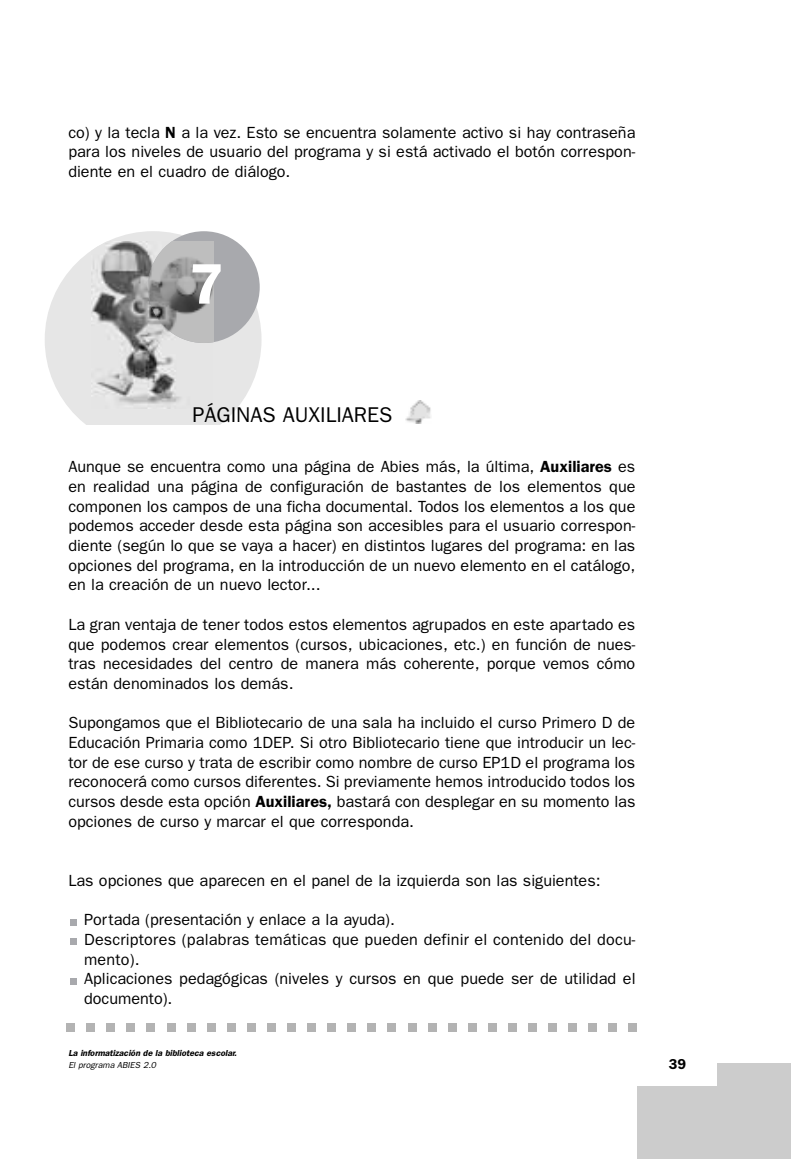
<style>
.page{position:relative;width:791px;height:1159px;background:#fff}
.page>*{position:absolute;margin:0;border:0;box-sizing:border-box;transform-origin:0 0}
.t1{font:600 57.4px "Franklin Gothic";color:#fff}
.t2{font:21.35px "Franklin Gothic";color:#000}
.t3{font:16.1px/19.6px "Franklin Gothic";color:#000;text-align:justify}
.t4{font:600 14.35px "Franklin Gothic";color:#000}
.t5{font:italic 600 8.75px "Franklin Gothic";color:#000}
.t6{font:italic 8.75px "Franklin Gothic";color:#000}
.s1{font-weight:600}
</style>
<div class="page">
<div style="left:637px;top:1062px;width:154px;height:96px;background:#ccc"></div>
<div style="left:613px;top:1062px;width:104px;height:23px;background:#fff"></div>
<div style="left:67px;top:1023px;width:8px;height:9px;background:#b3b3b3"></div>
<div style="left:87px;top:1023px;width:8px;height:9px;background:#b3b3b3"></div>
<div style="left:107px;top:1023px;width:8px;height:9px;background:#b3b3b3"></div>
<div style="left:127px;top:1023px;width:8px;height:9px;background:#b3b3b3"></div>
<div style="left:147px;top:1023px;width:8px;height:9px;background:#b3b3b3"></div>
<div style="left:167px;top:1023px;width:8px;height:9px;background:#b3b3b3"></div>
<div style="left:187px;top:1023px;width:8px;height:9px;background:#b3b3b3"></div>
<div style="left:207px;top:1023px;width:8px;height:9px;background:#b3b3b3"></div>
<div style="left:227px;top:1023px;width:8px;height:9px;background:#b3b3b3"></div>
<div style="left:247px;top:1023px;width:8px;height:9px;background:#b3b3b3"></div>
<div style="left:267px;top:1023px;width:8px;height:9px;background:#b3b3b3"></div>
<div style="left:288px;top:1023px;width:8px;height:9px;background:#b3b3b3"></div>
<div style="left:308px;top:1023px;width:8px;height:9px;background:#b3b3b3"></div>
<div style="left:328px;top:1023px;width:8px;height:9px;background:#b3b3b3"></div>
<div style="left:348px;top:1023px;width:8px;height:9px;background:#b3b3b3"></div>
<div style="left:368px;top:1023px;width:8px;height:9px;background:#b3b3b3"></div>
<div style="left:388px;top:1023px;width:8px;height:9px;background:#b3b3b3"></div>
<div style="left:408px;top:1023px;width:8px;height:9px;background:#b3b3b3"></div>
<div style="left:428px;top:1023px;width:8px;height:9px;background:#b3b3b3"></div>
<div style="left:448px;top:1023px;width:8px;height:9px;background:#b3b3b3"></div>
<div style="left:468px;top:1023px;width:8px;height:9px;background:#b3b3b3"></div>
<div style="left:488px;top:1023px;width:8px;height:9px;background:#b3b3b3"></div>
<div style="left:508px;top:1023px;width:8px;height:9px;background:#b3b3b3"></div>
<div style="left:529px;top:1023px;width:8px;height:9px;background:#b3b3b3"></div>
<div style="left:549px;top:1023px;width:8px;height:9px;background:#b3b3b3"></div>
<div style="left:569px;top:1023px;width:8px;height:9px;background:#b3b3b3"></div>
<div style="left:589px;top:1023px;width:8px;height:9px;background:#b3b3b3"></div>
<div style="left:609px;top:1023px;width:8px;height:9px;background:#b3b3b3"></div>
<div style="left:629px;top:1023px;width:8px;height:9px;background:#b3b3b3"></div>
<div style="left:45px;top:231px;width:217px;height:217px;background:#e6e6e6;border-radius:50%"></div>
<img style="left:92px;top:242px;width:89px;height:166px">
<div style="left:148px;top:231px;width:112px;height:112px;background:#a8a9ad;border-radius:50%"></div>
<img style="left:148px;top:242px;width:65px;height:101px">
<div style="left:0;top:425px;width:786px;height:192px;background:#fff"></div>
<img style="left:405px;top:401px;width:26px;height:22px">
<svg style="left:70px;top:978px;width:6px;height:6px"></svg>
<svg style="left:70px;top:939px;width:6px;height:6px"></svg>
<svg style="left:70px;top:919px;width:6px;height:6px"></svg>
<p class="t3" style="left:68px;top:124px;width:569px">co) y la tecla <span class="s1">N</span> a la vez. Esto se encuentra solamente activo si hay contraseña para los niveles de usuario del programa y si está activado el botón correspon&shy;diente en el cuadro de diálogo.</p>
<h1 class="t1" style="left:189px;top:264px;width:36px">7</h1>
<h2 class="t2" style="left:193px;top:407px;width:202px">PÁGINAS AUXILIARES</h2>
<p class="t3" style="left:68px;top:458px;width:569px">Aunque se encuentra como una página de Abies más, la última, <span class="s1">Auxiliares</span> es en realidad una página de configuración de bastantes de los elementos que componen los campos de una ficha documental. Todos los elementos a los que podemos acceder desde esta página son accesibles para el usuario correspon&shy;diente (según lo que se vaya a hacer) en distintos lugares del programa: en las opciones del programa, en la introducción de un nuevo elemento en el catálogo, en la creación de un nuevo lector...</p>
<p class="t3" style="left:68px;top:616px;width:569px">La gran ventaja de tener todos estos elementos agrupados en este apartado es que podemos crear elementos (cursos, ubicaciones, etc.) en función de nues&shy;tras necesidades del centro de manera más coherente, porque vemos cómo están denominados los demás.</p>
<p class="t3" style="left:68px;top:714px;width:569px">Supongamos que el Bibliotecario de una sala ha incluido el curso Primero D de Educación Primaria como 1DEP. Si otro Bibliotecario tiene que introducir un lec&shy;tor de ese curso y trata de escribir como nombre de curso EP1D el programa los reconocerá como cursos diferentes. Si previamente hemos introducido todos los cursos desde esta opción <span class="s1">Auxiliares,</span> bastará con desplegar en su momento las opciones de curso y marcar el que corresponda.</p>
<p class="t3" style="left:68px;top:872px;width:534px">Las opciones que aparecen en el panel de la izquierda son las siguientes:</p>
<p class="t3" style="left:84px;top:911px;width:553px;text-align:left">Portada (presentación y enlace a la ayuda).<br>Descriptores (palabras temáticas que pueden definir el contenido del docu&shy;mento).<br>Aplicaciones pedagógicas (niveles y cursos en que puede ser de utilidad el documento).</p>
<p class="t5" style="left:68px;top:1050px;width:172px">La informatización de la biblioteca escolar.</p>
<p class="t6" style="left:68px;top:1062px;width:91px">El programa ABIES 2.0</p>
<p class="t4" style="left:669px;top:1059px;width:19px">39</p>
</div>
